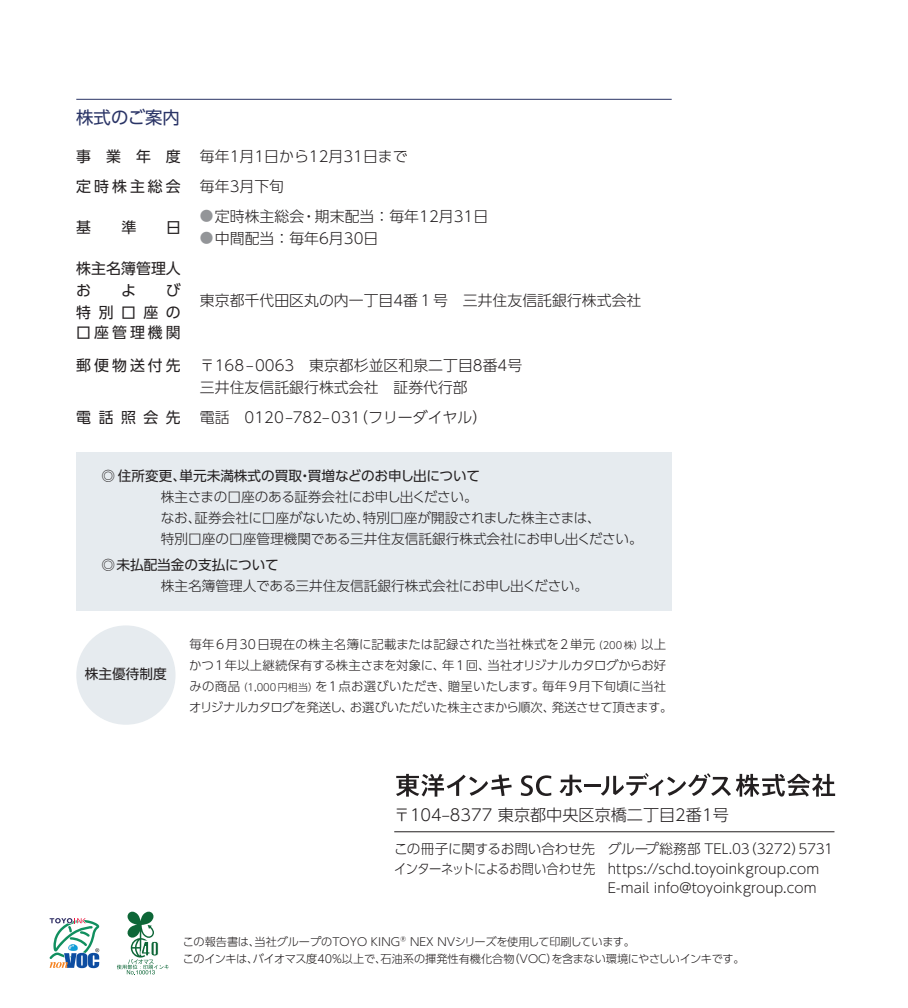
<style>
.page{position:relative;width:908px;height:1008px;background:#fff}
.page>*{position:absolute;margin:0;border:0;box-sizing:border-box;transform-origin:0 0}
.t1{font:17.32px "UD Shin Go Pr 6 N";color:#2a3466}
.t2{font:300 16.1px "UD Shin Go Pr 6 N";color:#231f20}
.t3{font:300 14.88px/29.8px "UD Shin Go Pr 6 N";color:#231f20}
.t4{font:14.88px/29.8px "UD Shin Go Pr 6 N";letter-spacing:.205em;color:#231f20}
.t5{font:14.88px/22.4px "UD Shin Go Pr 6 N";letter-spacing:.005em;color:#231f20}
.t6{font:300 13.65px/21px "UD Shin Go Pr 6 N";letter-spacing:-.005em;color:#231f20}
.t7{font:13.65px "UD Shin Go Pr 6 N";color:#231f20}
.t8{font:300 13.65px "UD Shin Go Pr 6 N";letter-spacing:-.005em;color:#231f20;scale:.9 1}
.t9{font:300 12.42px/21px "UD Shin Go Pr 6 N";color:#231f20}
.t10{font:300 11.2px/17.3px "UD Shin Go Pr 6 N";letter-spacing:-.015em;color:#231f20}
.s1{font-weight:400;font-size:13.65px;color:#939598}
.s2{font-size:9.97px}
</style>
<div class="page">
<hr style="left:394px;top:831px;width:440px;height:1px;background:#231f20">
<svg style="left:396px;top:773px;width:116px;height:23px"></svg>
<svg style="left:521px;top:775px;width:30px;height:20px"></svg>
<svg style="left:559px;top:774px;width:23px;height:21px"></svg>
<hr style="left:585px;top:783px;width:16px;height:3px;background:#231f20">
<svg style="left:601px;top:773px;width:234px;height:23px"></svg>
<div style="left:76px;top:451px;width:596px;height:159px;background:#e6ebef"></div>
<hr style="left:76px;top:99px;width:596px;height:1px;background:#2a3466">
<div style="left:76px;top:625px;width:99px;height:99px;background:#e6ebef;border-radius:50%"></div>
<svg style="left:49px;top:918px;width:50px;height:49px"></svg>
<svg style="left:117px;top:911px;width:52px;height:63px"></svg>
<p class="t1" style="left:76px;top:103px;width:105px">株式のご案内</p>
<p class="t4" style="left:76px;top:141px;width:106px">事業年度定時株主総会</p>
<p class="t4" style="left:76px;top:212px;width:16px">基</p>
<p class="t4" style="left:121px;top:212px;width:16px">準</p>
<p class="t4" style="left:166px;top:212px;width:16px">日</p>
<p class="t5" style="left:76px;top:256px;width:106px">株主名簿管理人お</p>
<p class="t4" style="left:76px;top:279px;width:106px;line-height:22.4px;text-align:right">び<br>特別口座の</p>
<p class="t4" style="left:76px;top:316px;width:106px;line-height:32.2px">口座管理機関郵便物送付先</p>
<p class="t4" style="left:76px;top:401px;width:106px">電話照会先</p>
<p class="t4" style="left:121px;top:275px;width:16px">よ</p>
<p class="t3" style="left:200px;top:141px;width:209px">毎年1月1日から12月31日まで毎年3月下旬</p>
<p class="t3" style="left:200px;top:200px;width:290px"><span class="s1">●</span>定時株主総会・期末配当： 毎年12月31日</p>
<p class="t3" style="left:200px;top:223px;width:180px"><span class="s1">●</span>中間配当：毎年6月30日</p>
<p class="t3" style="left:200px;top:285px;width:443px">東京都千代田区丸の内一丁目4番１号　三井住友信託銀行株式会社</p>
<p class="t3" style="left:200px;top:353px;width:324px;line-height:22.4px">〒168‒0063　東京都杉並区和泉二丁目8番4号三井住友信託銀行株式会社　証券代行部</p>
<p class="t3" style="left:200px;top:401px;width:289px">電話　0120‒782‒031（フリーダイヤル）</p>
<p class="t7" style="left:101px;top:464px;width:380px">◎ 住所変更、単元未満株式の買取・買増などのお申し出について</p>
<p class="t6" style="left:161px;top:485px;width:483px">株主さまの口座のある証券会社にお申し出ください。<br>なお、証券会社に口座がないため、特別口座が開設されました株主さまは、<br>特別口座の口座管理機関である三井住友信託銀行株式会社にお申し出ください。</p>
<p class="t7" style="left:101px;top:554px;width:179px">◎未払配当金の支払について</p>
<p class="t6" style="left:161px;top:575px;width:429px">株主名簿管理人である三井住友信託銀行株式会社にお申し出ください。</p>
<p class="t7" style="left:85px;top:663px;width:83px">株主優待制度</p>
<p class="t9" style="left:189px;top:632px;width:485px">毎年6月30日現在の株主名簿に記載または記録された当社株式を2単元<span class="s2">（200株）</span>以上かつ1年以上継続保有する株主さまを対象に、年1回、当社オリジナルカタログからお好みの商品<span class="s2">（1,000円相当）</span>を1点お選びいただき、贈呈いたします。毎年9月下旬頃に当社オリジナルカタログを発送し、お選びいただいた株主さまから順次、発送させて頂きます。</p>
<p class="t2" style="left:394px;top:802px;width:336px">〒104‒8377 東京都中央区京橋二丁目2番1号</p>
<p class="t6" style="left:394px;top:837px;width:440px">この冊子に関するお問い合わせ先 グループ総務部 TEL.03（3272）5731</p>
<p class="t8" style="left:394px;top:856px;width:474px">インターネットによるお問い合わせ先 https://schd.toyoinkgroup.com</p>
<p class="t6" style="left:608px;top:876px;width:210px">E-mail info@toyoinkgroup.com</p>
<p class="t10" style="left:183px;top:931px;width:563px">この報告書は、当社グループのTOYO KING®NEX NVシリーズを使用して印刷しています。<br>このインキは、バイオマス度40％以上で、石油系の揮発性有機化合物（VOC）を含まない環境にやさしいインキです。</p>
</div>
